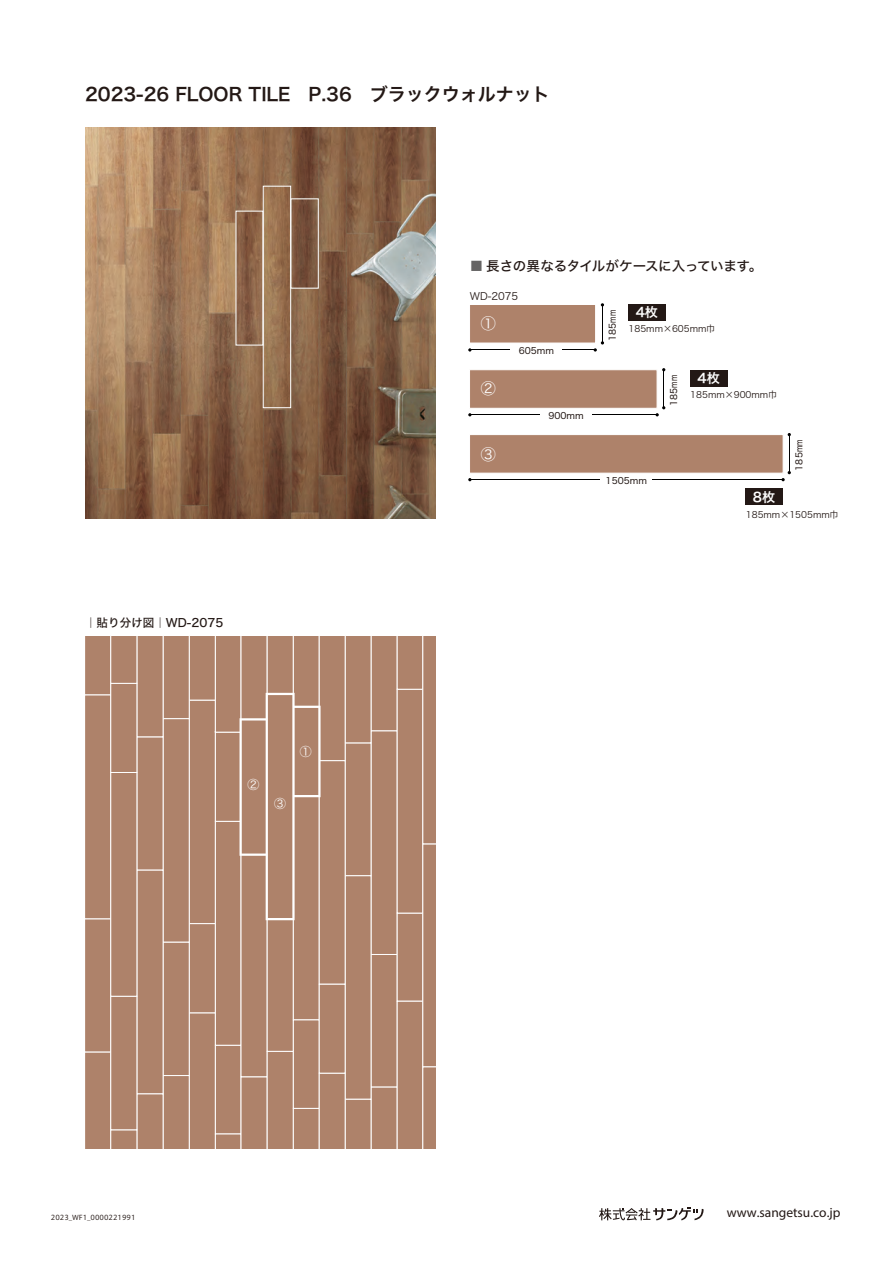
<style>
.page{position:relative;width:893px;height:1263px;background:#fff}
.page>*{position:absolute;margin:0;border:0;box-sizing:border-box;transform-origin:0 0}
.t1{font:18px "Hira Kaku Pro N W6";color:#231815}
.t2{font:15px "Hira Kaku Pro N W3";color:#fff}
.t3{font:13.5px "Hira Kaku Pro N W5";letter-spacing:-.02em;color:#231815}
.t4{font:13.5px "Myriad Pro";color:#231815}
.t5{font:13.05px "Hira Kaku Pro N W6";color:#fff}
.t6{font:11.85px "Hira Kaku Pro N W3";color:#fff}
.t7{font:11.55px "Hira Kaku Pro N W5";color:#231815}
.t8{font:10.2px "Hira Kaku Pro N W3";color:#231815}
.t9{font:9px "Hira Kaku Pro N W3";color:#231815}
.t10{font:9px "Hira Kaku Pro N W4";color:#231815}
.t11{font:6.75px "Axis Pro N";color:#231815}
.s1{color:#656464}
.s2{font-family:"Koz Go Pr 6 N"}
</style>
<div class="page">
<svg style="left:599px;top:1207px;width:105px;height:13px"></svg>
<img style="left:85px;top:128px;width:350px;height:391px">
<hr style="left:470px;top:479px;width:313px;height:1px;background:#000">
<div style="left:601px;top:477px;width:51px;height:7px;background:#fff"></div>
<hr style="left:789px;top:435px;width:1px;height:38px;background:#000">
<svg style="left:781px;top:471px;width:10px;height:10px"></svg>
<hr style="left:470px;top:415px;width:188px;height:1px;background:#000">
<div style="left:541px;top:412px;width:51px;height:7px;background:#fff"></div>
<hr style="left:663px;top:370px;width:1px;height:39px;background:#000">
<svg style="left:655px;top:406px;width:10px;height:10px"></svg>
<hr style="left:470px;top:350px;width:126px;height:1px;background:#000">
<div style="left:511px;top:348px;width:51px;height:6px;background:#fff"></div>
<hr style="left:602px;top:305px;width:1px;height:39px;background:#000">
<svg style="left:594px;top:341px;width:10px;height:11px"></svg>
<div style="left:628px;top:304px;width:38px;height:17px;background:#231815"></div>
<div style="left:746px;top:489px;width:37px;height:16px;background:#231815"></div>
<div style="left:690px;top:370px;width:38px;height:16px;background:#231815"></div>
<div style="left:469px;top:434px;width:314px;height:39px;background:#ae826a;border:1px solid #fff"></div>
<div style="left:469px;top:370px;width:188px;height:38px;background:#ae826a"></div>
<div style="left:469px;top:304px;width:127px;height:39px;background:#ae826a;border:1px solid #fff"></div>
<div style="left:263px;top:186px;width:28px;height:222px;border:1px solid #fff"></div>
<div style="left:290px;top:198px;width:29px;height:90px;border:1px solid #fff"></div>
<svg style="left:86px;top:636px;width:350px;height:512px;background:#b28871"></svg>
<h1 class="t1" style="left:85px;top:78px;width:466px">2023-26 FLOOR TILE　P.36　ブラックウォルナット</h1>
<h3 class="t3" style="left:470px;top:254px;width:294px"><span class="s1">■</span> 長さの異なるタイルがケースに入っています。</h3>
<p class="t7" style="left:85px;top:613px;width:140px">｜貼り分け図｜WD-2075</p>
<h3 class="t6" style="left:247px;top:774px;width:13px">②</h3>
<h3 class="t6" style="left:300px;top:741px;width:13px">①</h3>
<h3 class="t6" style="left:274px;top:793px;width:13px">③</h3>
<p class="t8" style="left:470px;top:287px;width:50px">WD-2075</p>
<h2 class="t2" style="left:481px;top:310px;width:16px">①</h2>
<h2 class="t2" style="left:481px;top:375px;width:16px">②</h2>
<h2 class="t2" style="left:481px;top:441px;width:16px">③</h2>
<p class="t10" style="left:519px;top:343px;width:37px">605mm</p>
<p class="t10" style="left:548px;top:408px;width:37px">900mm</p>
<p class="t10" style="left:604px;top:341px;width:33px;rotate:-90deg">185mm</p>
<h3 class="t5" style="left:636px;top:300px;width:24px">4枚</h3>
<p class="t9" style="left:628px;top:321px;width:88px">185mm<span class="s2">×</span>605mm巾</p>
<p class="t10" style="left:606px;top:473px;width:43px">1505mm</p>
<p class="t10" style="left:666px;top:406px;width:33px;rotate:-90deg">185mm</p>
<h3 class="t5" style="left:697px;top:366px;width:24px">4枚</h3>
<p class="t9" style="left:690px;top:387px;width:88px">185mm<span class="s2">×</span>900mm巾</p>
<h3 class="t5" style="left:753px;top:485px;width:24px">8枚</h3>
<p class="t10" style="left:791px;top:470px;width:33px;rotate:-90deg">185mm</p>
<p class="t9" style="left:746px;top:506px;width:94px">185mm<span class="s2">×</span>1505mm巾</p>
<p class="t11" style="left:51px;top:1214px;width:86px">2023_WF1_0000221991</p>
<h3 class="t4" style="left:727px;top:1204px;width:115px">www.sangetsu.co.jp</h3>
</div>
